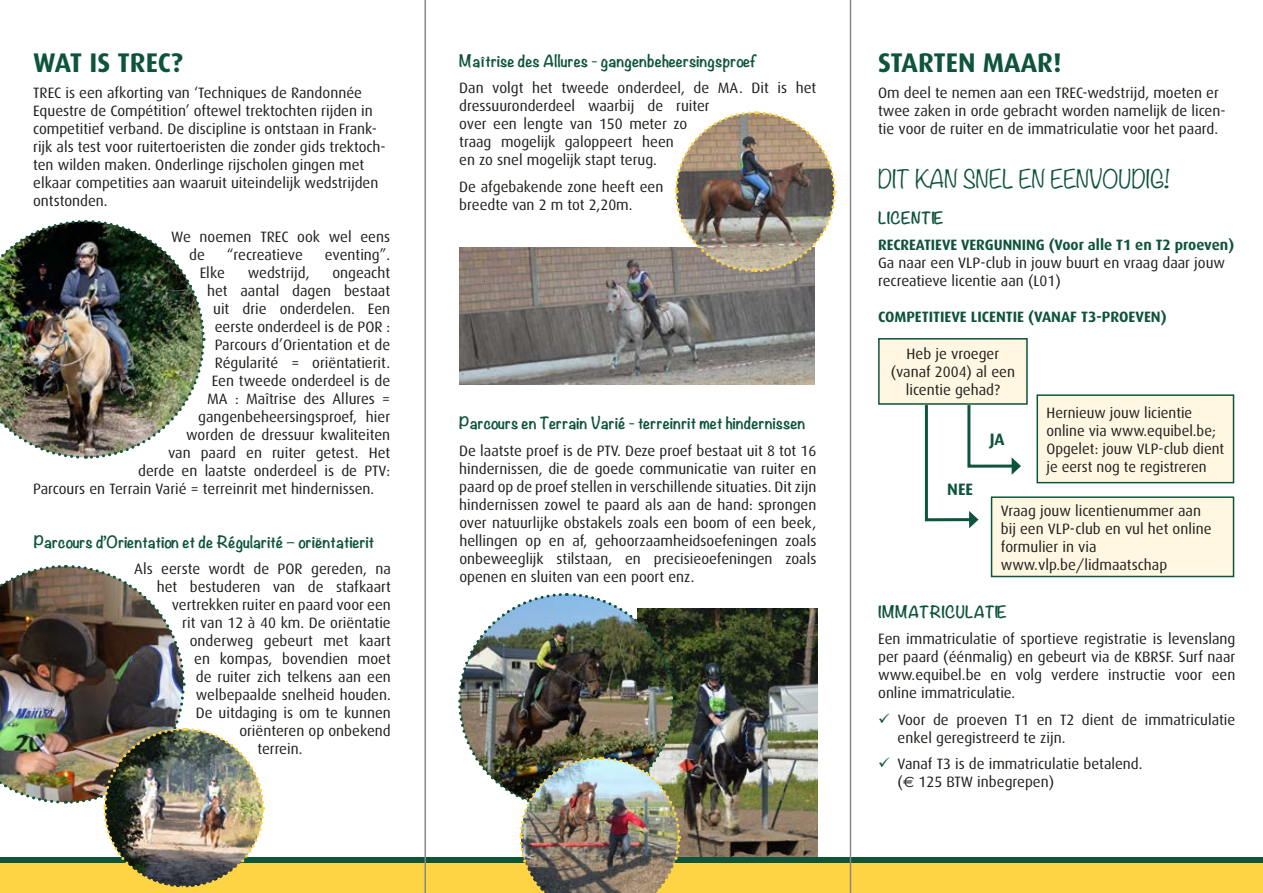
<style>
.page{position:relative;width:1263px;height:893px;background:#fff}
.page>*{position:absolute;margin:0;border:0;box-sizing:border-box;transform-origin:0 0}
.t1{font:700 27px "Dax";color:#0e543a}
.t2{font:300 22.5px "Noteworthy";color:#0e543a}
.t3{font:700 16.5px "Dax";color:#0e543a}
.t4{font:15px/18px "Dax";color:#1d1d1b}
.t5{font:700 15px "Noteworthy";color:#0e543a}
.t6{font:700 15px "Dax";color:#0e543a}
.s1{color:#0e543a}
.s2{font-family:"Euro Sans"}
</style>
<div class="page">
<img style="left:682px;top:608px;width:135px;height:249px">
<img style="left:460px;top:247px;width:355px;height:138px">
<div style="left:0;top:860px;width:1263px;height:33px;background:#ffd444"></div>
<div style="left:0;top:857px;width:1263px;height:6px;background:#0e543a"></div>
<img style="left:0;top:220px;width:206px;height:239px">
<img style="left:0;top:565px;width:266px;height:323px">
<img style="left:673px;top:111px;width:164px;height:163px">
<div style="left:879px;top:339px;width:148px;height:65px;background:#fff7e2"></div>
<div style="left:878px;top:338px;width:150px;height:67px;border:2px solid #0e543a"></div>
<div style="left:1037px;top:395px;width:196px;height:88px;background:#fff7e2"></div>
<div style="left:1036px;top:394px;width:198px;height:89px;border:2px solid #0e543a"></div>
<div style="left:991px;top:497px;width:242px;height:79px;background:#fff7e2"></div>
<div style="left:991px;top:496px;width:243px;height:81px;border:2px solid #0e543a"></div>
<svg style="left:923px;top:402px;width:98px;height:126px"></svg>
<hr style="left:424px;top:0;width:2px;height:893px;background:#878787">
<hr style="left:850px;top:0;width:1px;height:893px;background:#878787">
<img style="left:458px;top:593px;width:224px;height:300px">
<h1 class="t1" style="left:33px;top:47px;width:151px">WAT IS TREC?</h1>
<p class="t4" style="left:33px;top:84px;width:354px">TREC is een afkorting van ‘Techniques de Randonnée Equestre de Compétition’ oftewel trektochten rijden in competitief verband. De discipline is ontstaan in Frank&shy;rijk als test voor ruitertoeristen die zonder gids trektoch&shy;ten wilden maken. Onderlinge rijscholen gingen met elkaar competities aan waaruit uiteindelijk wedstrijden ontstonden.</p>
<p class="t4" style="left:189px;top:228px;width:202px;text-indent:-18px">We noemen TREC ook wel eens de</p>
<p class="t4" style="left:227px;top:246px;width:77px">“recreatieve</p>
<p class="t4" style="left:325px;top:246px;width:67px">eventing”.</p>
<p class="t4" style="left:200px;top:264px;width:27px">Elke</p>
<p class="t4" style="left:248px;top:264px;width:63px">wedstrijd,</p>
<p class="t4" style="left:332px;top:264px;width:59px">ongeacht</p>
<p class="t4" style="left:207px;top:282px;width:184px">het aantal dagen bestaat</p>
<p class="t4" style="left:213px;top:300px;width:178px">uit drie onderdelen. Een</p>
<p class="t4" style="left:215px;top:318px;width:177px">eerste onderdeel is de POR :</p>
<p class="t4" style="left:215px;top:336px;width:177px">Parcours d’Orientation et de</p>
<p class="t4" style="left:215px;top:354px;width:177px">Régularité = oriëntatierit.</p>
<p class="t4" style="left:212px;top:372px;width:180px">Een tweede onderdeel is de</p>
<p class="t4" style="left:207px;top:390px;width:184px">MA : Maîtrise des Allures =</p>
<p class="t4" style="left:198px;top:408px;width:194px">gangenbeheersingsproef, hier</p>
<p class="t4" style="left:186px;top:426px;width:205px">worden de dressuur kwaliteiten</p>
<p class="t4" style="left:168px;top:444px;width:224px">van paard en ruiter getest. Het</p>
<p class="t4" style="left:138px;top:462px;width:253px">derde en laatste onderdeel is de PTV:</p>
<p class="t4" style="left:33px;top:480px;width:343px">Parcours en Terrain Varié = terreinrit met hindernissen.</p>
<p class="t5" style="left:34px;top:528px;width:342px">Parcours d’Orientation et de Régularité – oriëntatierit</p>
<p class="t4" style="left:134px;top:560px;width:258px">Als eerste wordt de POR gereden, na</p>
<p class="t4" style="left:157px;top:578px;width:235px">het bestuderen van de stafkaart</p>
<p class="t4" style="left:172px;top:596px;width:220px">vertrekken ruiter en paard voor een</p>
<p class="t4" style="left:182px;top:614px;width:210px">rit van 12 à 40 km. De oriëntatie</p>
<p class="t4" style="left:190px;top:632px;width:203px">onderweg gebeurt met kaart</p>
<p class="t4" style="left:194px;top:650px;width:198px">en kompas, bovendien moet</p>
<p class="t4" style="left:196px;top:668px;width:196px">de ruiter zich telkens aan een</p>
<p class="t4" style="left:196px;top:686px;width:196px">welbepaalde snelheid houden.</p>
<p class="t4" style="left:196px;top:704px;width:197px">De uitdaging is om te kunnen</p>
<p class="t4" style="left:239px;top:722px;width:153px">oriënteren op onbekend</p>
<p class="t4" style="left:257px;top:740px;width:47px">terrein.</p>
<p class="t5" style="left:459px;top:48px;width:298px">Maîtrise des Allures - gangenbeheersingsproef</p>
<p class="t4" style="left:459px;top:79px;width:358px">Dan volgt het tweede onderdeel, de MA. Dit is het dressuuronderdeel waarbij de ruiter<br>over een lengte van 150 meter zo<br>traag mogelijk galoppeert heen<br>en zo snel mogelijk stapt terug.</p>
<p class="t4" style="left:459px;top:178px;width:206px">De afgebakende zone heeft een breedte van 2 m tot 2,20m.</p>
<p class="t5" style="left:459px;top:410px;width:348px">Parcours en Terrain Varié - terreinrit met hindernissen</p>
<p class="t4" style="left:459px;top:442px;width:359px;text-align:justify">De laatste proef is de PTV. Deze proef bestaat uit 8 tot 16 hindernissen, die de goede communicatie van ruiter en paard op de proef stellen in verschillende situaties. Dit zijn hindernissen zowel te paard als aan de hand: sprongen over natuurlijke obstakels zoals een boom of een beek, hellingen op en af, gehoorzaamheidsoefeningen zoals onbeweeglijk stilstaan, en precisieoefeningen zoals openen en sluiten van een poort enz.</p>
<h1 class="t1" style="left:878px;top:47px;width:185px">STARTEN MAAR!</h1>
<p class="t4" style="left:878px;top:84px;width:349px">Om deel te nemen aan een TREC-wedstrijd, moeten er twee zaken in orde gebracht worden namelijk de licen&shy;tie voor de ruiter en de immatriculatie voor het paard.</p>
<h2 class="t2" style="left:878px;top:159px;width:293px">DIT KAN SNEL EN EENVOUDIG!</h2>
<p class="t5" style="left:878px;top:204px;width:67px">LICENTIE</p>
<p class="t6" style="left:878px;top:237px;width:358px">RECREATIEVE VERGUNNING (Voor alle T1 en T2 proeven)</p>
<p class="t4" style="left:878px;top:254px;width:348px">Ga naar een VLP-club in jouw buurt en vraag daar jouw recreatieve licentie aan (L01)</p>
<p class="t6" style="left:878px;top:309px;width:290px">COMPETITIEVE LICENTIE (VANAF T3-PROEVEN)</p>
<p class="t4" style="left:891px;top:345px;width:126px;text-align:center">Heb je vroeger (vanaf 2004) al een licentie gehad?</p>
<p class="t4" style="left:1046px;top:404px;width:179px">Hernieuw jouw licientie online via www.equibel.be;<br>Opgelet: jouw VLP-club dient je eerst nog te registreren</p>
<p class="t4" style="left:1001px;top:502px;width:212px">Vraag jouw licentienummer aan bij een VLP-club en vul het online formulier in via www.vlp.be/lidmaatschap</p>
<p class="t3" style="left:990px;top:430px;width:16px">JA</p>
<p class="t3" style="left:947px;top:480px;width:27px">NEE</p>
<p class="t5" style="left:878px;top:598px;width:130px">IMMATRICULATIE</p>
<p class="t4" style="left:878px;top:630px;width:359px;text-align:justify">Een immatriculatie of sportieve registratie is levenslang per paard (éénmalig) en gebeurt via de KBRSF. Surf naar www.equibel.be en volg verdere instructie voor een online immatriculatie.</p>
<p class="t4" style="left:898px;top:710px;width:339px;text-indent:-19px"><span class="s1">✓</span> Voor de proeven T1 en T2 dient de immatriculatie enkel geregistreerd te zijn.</p>
<p class="t4" style="left:898px;top:755px;width:246px;text-indent:-20px"><span class="s1">✓</span> Vanaf T3 is de immatriculatie betalend. (<span class="s2">€</span> 125 BTW inbegrepen)</p>
</div>
